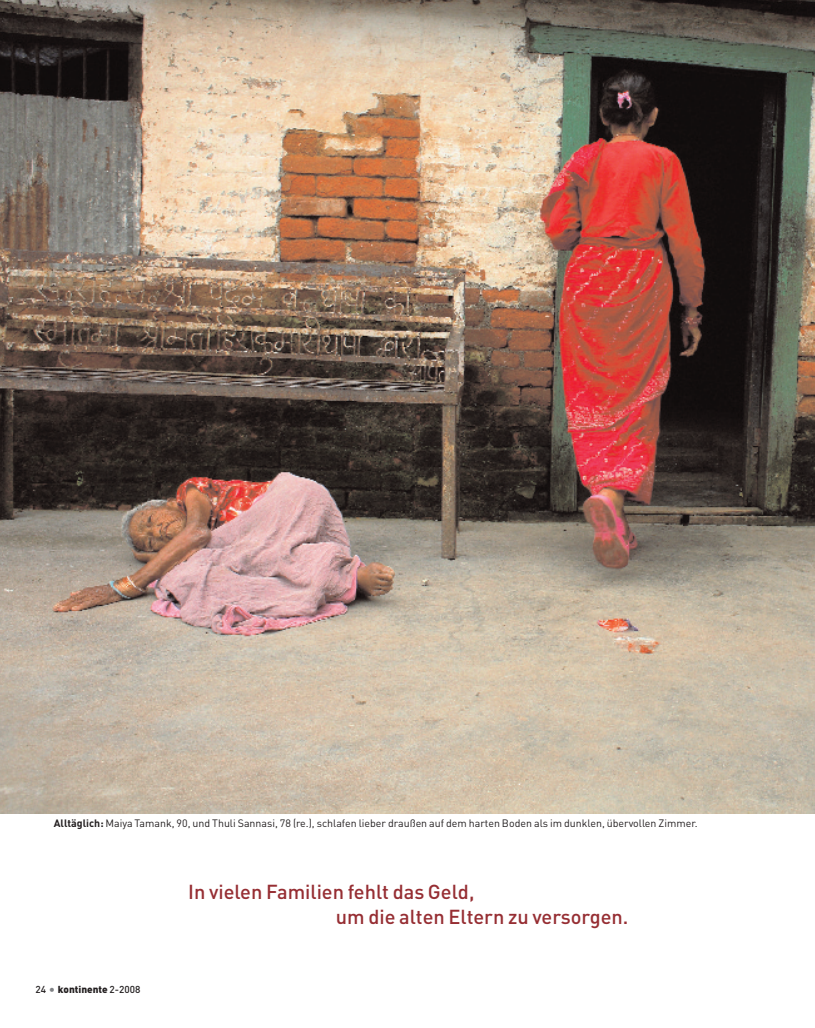
<style>
.page{position:relative;width:815px;height:1028px;background:#fff}
.page>*{position:absolute;margin:0;border:0;box-sizing:border-box;transform-origin:0 0}
.t1{font:500 20px/25px "DIN Pro";color:#962e33}
.t2{font:10.62px "DIN Pro";color:#231f20}
.t3{font:900 10px "DIN Pro";color:#231f20}
.s1{font-weight:700}
.s2{font-weight:500}
.s3{font-weight:500;font-size:12.5px;color:#808285}
</style>
<div class="page">
<img style="left:0;top:0;width:815px;height:813px">
<p class="t2" style="left:54px;top:816px;width:645px"><span class="s1">Alltäglich:</span> Maiya Tamank, 90, und Thuli Sannasi, 78 (re.), schlafen lieber draußen auf dem harten Boden als im dunklen, übervollen Zimmer.</p>
<p class="t3" style="left:35px;top:983px;width:106px"><span class="s2">24</span> <span class="s3">•</span> kontinente <span class="s2">2-2008</span></p>
<h1 class="t1" style="left:336px;top:879px;width:294px;text-indent:-148px">In vielen Familien fehlt das Geld,<br>um die alten Eltern zu versorgen.</h1>
</div>
